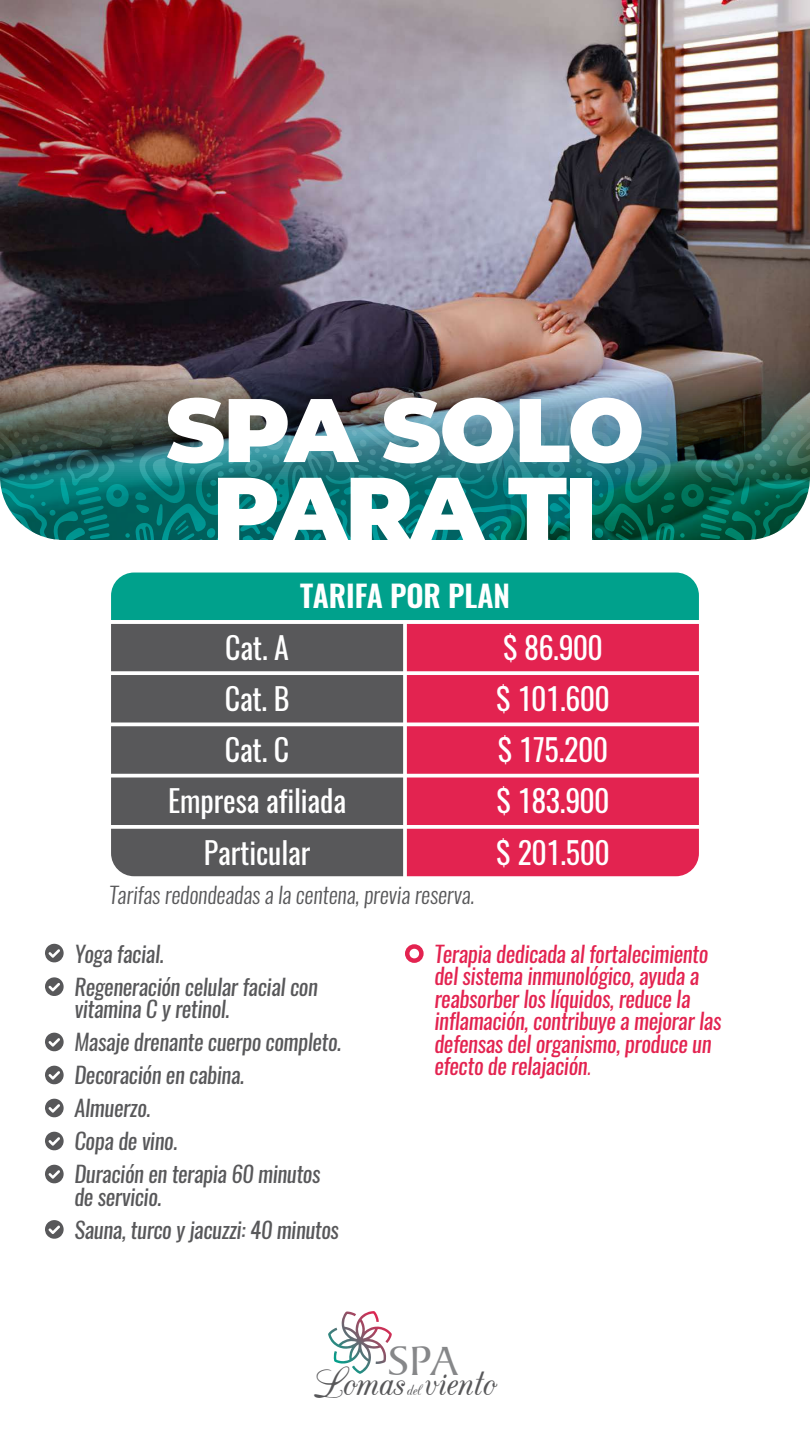
<style>
.page{position:relative;width:810px;height:1440px;background:#fff}
.page>*{position:absolute;margin:0;border:0;box-sizing:border-box;transform-origin:0 0}
.t1{font:900 90px/78.8px "Montserrat";letter-spacing:-.015em;color:#fff;text-align:center}
.t2{font:46.95px "CAC Champagne";color:#58585a}
.t3{font:43.88px "Baker Signet BT";color:#868789}
.t4{font:30px/51.2px "Oswald";letter-spacing:-.005em;color:#fff;text-align:center}
.t5{font:600 30px "Oswald";letter-spacing:-.005em;color:#fff}
.t6{font:italic 22.5px/33px "Oswald";letter-spacing:-.015em;color:#58585a}
.t7{font:italic 22.5px/22.5px "Oswald";letter-spacing:-.015em;color:#e32350}
.t8{font:italic 300 22.5px "Oswald";letter-spacing:-.005em;color:#58585a}
.t9{font:18.23px "CAC Champagne";color:#58585a}
.s1{font-weight:300}
</style>
<div class="page">
<img style="left:164px;top:0;width:646px;height:540px">
<svg style="left:45px;top:944px;width:19px;height:19px"></svg>
<svg style="left:45px;top:977px;width:19px;height:19px"></svg>
<svg style="left:45px;top:1033px;width:19px;height:19px"></svg>
<svg style="left:45px;top:1066px;width:19px;height:19px"></svg>
<svg style="left:45px;top:1099px;width:19px;height:19px"></svg>
<svg style="left:45px;top:1132px;width:19px;height:19px"></svg>
<svg style="left:45px;top:1165px;width:19px;height:19px"></svg>
<svg style="left:45px;top:1220px;width:19px;height:19px"></svg>
<svg style="left:405px;top:944px;width:19px;height:19px"></svg>
<svg style="left:111px;top:626px;width:588px;height:251px;background:#9e3f56"></svg>
<svg style="left:111px;top:825px;width:588px;height:4px"></svg>
<svg style="left:111px;top:774px;width:588px;height:4px"></svg>
<hr style="left:109px;top:723px;width:592px;height:3px;background:#fff">
<svg style="left:111px;top:671px;width:588px;height:4px"></svg>
<svg style="left:403px;top:626px;width:4px;height:251px"></svg>
<svg style="left:111px;top:572px;width:588px;height:54px;background:#1da594"></svg>
<svg style="left:328px;top:1311px;width:58px;height:63px"></svg>
<img style="left:0;top:0;width:164px;height:540px">
<h1 class="t1" style="left:166px;top:385px;width:480px">SPA SOLO<br>PARA TI</h1>
<h3 class="t5" style="left:300px;top:575px;width:211px">TARIFA POR PLAN</h3>
<h3 class="t4" style="left:168px;top:622px;width:180px">Cat. A<br>Cat. B<br>Cat. C<br>Empresa afiliada<br>Particular</h3>
<h3 class="t4" style="left:496px;top:622px;width:115px;text-align:left">$ 86.900 $ 101.600 $ 175.200 $ 183.900 $ 201.500</h3>
<p class="t8" style="left:109px;top:880px;width:367px">Tarifas redondeadas a la centena, previa reserva.</p>
<p class="t6" style="left:74px;top:937px;width:245px">Yoga facial.<br>Regeneración celular facial con</p>
<p class="t6" style="left:74px;top:993px;width:269px">vitamina C y retinol.<br>Masaje drenante cuerpo completo.<br>Decoración en cabina.<br>Almuerzo.<br>Copa de vino.<br>Duración en terapia 60 minutos</p>
<p class="t6" style="left:74px;top:1180px;width:266px">de servicio.<br>Sauna, turco y jacuzzi: 40 minutos</p>
<p class="t7" style="left:434px;top:942px;width:288px">Terapia dedicada al fortalecimiento del sistema inmunológico, ayuda a reabsorber los líquidos, reduce la inflamación, contribuye a mejorar las defensas del organismo, produce un efecto de relajación<span class="s1">.</span></p>
<h3 class="t3" style="left:388px;top:1335px;width:71px">SPA</h3>
<h2 class="t2" style="left:313px;top:1359px;width:185px">Lomas viento</h2>
<p class="t9" style="left:407px;top:1381px;width:16px">del</p>
</div>
